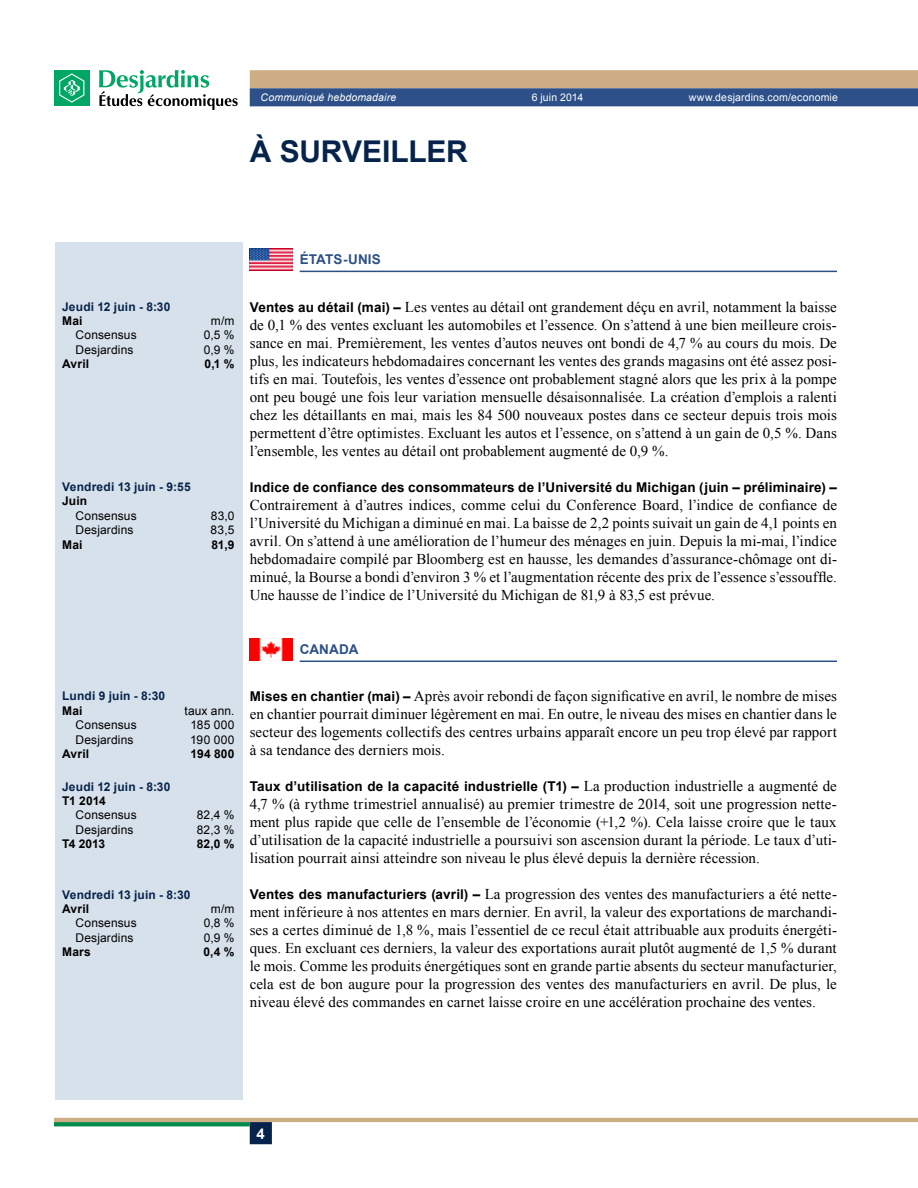
<style>
.page{position:relative;width:918px;height:1188px;background:#fff}
.page>*{position:absolute;margin:0;border:0;box-sizing:border-box;transform-origin:0 0}
.t1{font:700 30px "Arial";letter-spacing:-.005em;color:#05234b}
.t2{font:15px/18px "Times New Roman";letter-spacing:.005em;color:#000;text-align:justify}
.t3{font:700 15px "Arial";color:#fff}
.t4{font:700 13.5px "Arial";letter-spacing:.015em;color:#000}
.t5{font:700 13.5px "Arial";letter-spacing:.015em;color:#2d5088}
.t6{font:12px "Arial";letter-spacing:.01em;color:#000}
.t7{font:700 12px "Arial";letter-spacing:.015em;color:#05234b}
.t8{font:700 12px "Arial";letter-spacing:.015em;color:#000}
.t9{font:10.5px "Arial";letter-spacing:.015em;color:#fff}
.t10{font:italic 10.5px "Arial";letter-spacing:.015em;color:#fff}
.s1{font-family:"Arial";font-weight:700;font-size:13.5px}
.s2{font-family:"Times New Roman";font-weight:400;font-size:15px}
</style>
<div class="page">
<svg style="left:250px;top:70px;width:668px;height:36px;background:#7e8087"></svg>
<hr style="left:54px;top:1118px;width:864px;height:4px;background:#cdae84">
<svg style="left:54px;top:1122px;width:196px;height:4px"></svg>
<div style="left:250px;top:1122px;width:22px;height:22px;background:#05234b;border:2px solid #05234b"></div>
<div style="left:54px;top:70px;width:36px;height:36px;background:#00a664"></div>
<svg style="left:59px;top:73px;width:25px;height:30px"></svg>
<svg style="left:99px;top:70px;width:139px;height:40px"></svg>
<hr style="left:300px;top:271px;width:537px;height:1px;background:#2d5088">
<img style="left:250px;top:249px;width:43px;height:21px">
<hr style="left:300px;top:661px;width:537px;height:1px;background:#2d5088">
<img style="left:250px;top:639px;width:43px;height:21px">
<div style="left:55px;top:242px;width:187px;height:858px;background:#d7e1eb"></div>
<p class="t10" style="left:261px;top:91px;width:137px">Communiqué hebdomadaire</p>
<p class="t9" style="left:532px;top:91px;width:53px">6 juin 2014</p>
<p class="t9" style="left:689px;top:91px;width:151px">www.desjardins.com/economie</p>
<h1 class="t1" style="left:250px;top:132px;width:220px">À surveiller</h1>
<p class="t7" style="left:62px;top:298px;width:110px">Jeudi 12 juin - 8:30</p>
<p class="t8" style="left:62px;top:313px;width:22px">Mai</p>
<p class="t6" style="left:211px;top:313px;width:25px">m/m</p>
<p class="t6" style="left:76px;top:327px;width:63px">Consensus</p>
<p class="t6" style="left:204px;top:327px;width:32px">0,5 %</p>
<p class="t6" style="left:76px;top:342px;width:59px">Desjardins</p>
<p class="t6" style="left:204px;top:342px;width:32px">0,9 %</p>
<p class="t8" style="left:62px;top:356px;width:29px">Avril</p>
<p class="t8" style="left:205px;top:356px;width:31px">0,1 %</p>
<p class="t7" style="left:62px;top:479px;width:130px">Vendredi 13 juin - 9:55</p>
<p class="t8" style="left:62px;top:493px;width:27px">Juin</p>
<p class="t6" style="left:76px;top:508px;width:63px">Consensus</p>
<p class="t6" style="left:211px;top:508px;width:25px">83,0</p>
<p class="t6" style="left:76px;top:522px;width:59px">Desjardins</p>
<p class="t6" style="left:211px;top:522px;width:25px">83,5</p>
<p class="t8" style="left:62px;top:536px;width:22px">Mai</p>
<p class="t8" style="left:211px;top:536px;width:25px">81,9</p>
<p class="t5" style="left:300px;top:250px;width:10px">États</p>
<p class="t5" style="left:343px;top:250px;width:38px">-Unis</p>
<p class="t2" style="left:250px;top:297px;width:589px"><span class="s1">Ventes au détail (mai) –</span> Les ventes au détail ont grandement déçu en avril, notamment la baisse de 0,1 % des ventes excluant les automobiles et l’essence. On s’attend à une bien meilleure crois&shy;sance en mai. Premièrement, les ventes d’autos neuves ont bondi de 4,7 % au cours du mois. De plus, les indicateurs hebdomadaires concernant les ventes des grands magasins ont été assez posi&shy;tifs en mai. Toutefois, les ventes d’essence ont probablement stagné alors que les prix à la pompe ont peu bougé une fois leur variation mensuelle désaisonnalisée. La création d’emplois a ralenti chez les détaillants en mai, mais les 84 500 nouveaux postes dans ce secteur depuis trois mois permettent d’être optimistes. Excluant les autos et l’essence, on s’attend à un gain de 0,5 %. Dans l’ensemble, les ventes au détail ont probablement augmenté de 0,9 %.</p>
<p class="t4" style="left:250px;top:478px;width:589px">Indice de confiance des consommateurs de l’Université du Michigan (juin – préliminaire) –</p>
<p class="t2" style="left:250px;top:495px;width:589px">Contrairement à d’autres indices, comme celui du Conference Board, l’indice de confiance de l’Université du Michigan a diminué en mai. La baisse de 2,2 points suivait un gain de 4,1 points en avril. On s’attend à une amélioration de l’humeur des ménages en juin. Depuis la mi-mai, l’indice hebdomadaire compilé par Bloomberg est en hausse, les demandes d’assurance-chômage ont di&shy;minué, la Bourse a bondi d’environ 3 % et l’augmentation récente des prix de l’essence s’essouffle.<br>Une hausse de l’indice de l’Université du Michigan de 81,9 à 83,5 est prévue.</p>
<p class="t7" style="left:62px;top:688px;width:105px">Lundi 9 juin - 8:30</p>
<p class="t8" style="left:62px;top:703px;width:22px">Mai</p>
<p class="t6" style="left:185px;top:703px;width:52px">taux ann.</p>
<p class="t6" style="left:76px;top:717px;width:63px">Consensus</p>
<p class="t6" style="left:190px;top:717px;width:46px">185 000</p>
<p class="t6" style="left:76px;top:732px;width:59px">Desjardins</p>
<p class="t6" style="left:190px;top:732px;width:46px">190 000</p>
<p class="t8" style="left:62px;top:746px;width:29px">Avril</p>
<p class="t8" style="left:191px;top:746px;width:46px">194 800</p>
<p class="t7" style="left:62px;top:779px;width:110px">Jeudi 12 juin - 8:30</p>
<p class="t8" style="left:62px;top:793px;width:45px">T1 2014</p>
<p class="t6" style="left:76px;top:807px;width:63px">Consensus</p>
<p class="t6" style="left:197px;top:807px;width:39px">82,4 %</p>
<p class="t6" style="left:76px;top:822px;width:59px">Desjardins</p>
<p class="t6" style="left:197px;top:822px;width:39px">82,3 %</p>
<p class="t8" style="left:62px;top:836px;width:45px">T4 2013</p>
<p class="t8" style="left:197px;top:836px;width:39px">82,0 %</p>
<p class="t7" style="left:62px;top:887px;width:130px">Vendredi 13 juin - 8:30</p>
<p class="t8" style="left:62px;top:901px;width:29px">Avril</p>
<p class="t6" style="left:211px;top:901px;width:25px">m/m</p>
<p class="t6" style="left:76px;top:915px;width:63px">Consensus</p>
<p class="t6" style="left:204px;top:915px;width:32px">0,8 %</p>
<p class="t6" style="left:76px;top:930px;width:59px">Desjardins</p>
<p class="t6" style="left:204px;top:930px;width:32px">0,9 %</p>
<p class="t8" style="left:62px;top:944px;width:30px">Mars</p>
<p class="t8" style="left:204px;top:944px;width:33px">0,4 %</p>
<p class="t5" style="left:300px;top:640px;width:41px">Canada</p>
<p class="t2" style="left:250px;top:687px;width:589px"><span class="s1">Mises en chantier (mai) –</span> Après avoir rebondi de façon significative en avril, le nombre de mises en chantier pourrait diminuer légèrement en mai. En outre, le niveau des mises en chantier dans le secteur des logements collectifs des centres urbains apparaît encore un peu trop élevé par rapport à sa tendance des derniers mois.</p>
<p class="t4" style="left:250px;top:778px;width:589px">Taux d’utilisation de la capacité industrielle (T1) – <span class="s2">La production industrielle a augmenté de</span></p>
<p class="t2" style="left:250px;top:795px;width:589px">4,7 % (à rythme trimestriel annualisé) au premier trimestre de 2014, soit une progression nette&shy;ment plus rapide que celle de l’ensemble de l’économie (+1,2 %). Cela laisse croire que le taux d’utilisation de la capacité industrielle a poursuivi son ascension durant la période. Le taux d’uti&shy;lisation pourrait ainsi atteindre son niveau le plus élevé depuis la dernière récession.</p>
<p class="t2" style="left:250px;top:885px;width:589px"><span class="s1">Ventes des manufacturiers (avril) –</span> La progression des ventes des manufacturiers a été nette&shy;ment inférieure à nos attentes en mars dernier. En avril, la valeur des exportations de marchandi&shy;ses a certes diminué de 1,8 %, mais l’essentiel de ce recul était attribuable aux produits énergéti&shy;ques. En excluant ces derniers, la valeur des exportations aurait plutôt augmenté de 1,5 % durant le mois. Comme les produits énergétiques sont en grande partie absents du secteur manufacturier, cela est de bon augure pour la progression des ventes des manufacturiers en avril. De plus, le niveau élevé des commandes en carnet laisse croire en une accélération prochaine des ventes.</p>
<p class="t3" style="left:257px;top:1124px;width:10px">4</p>
</div>
